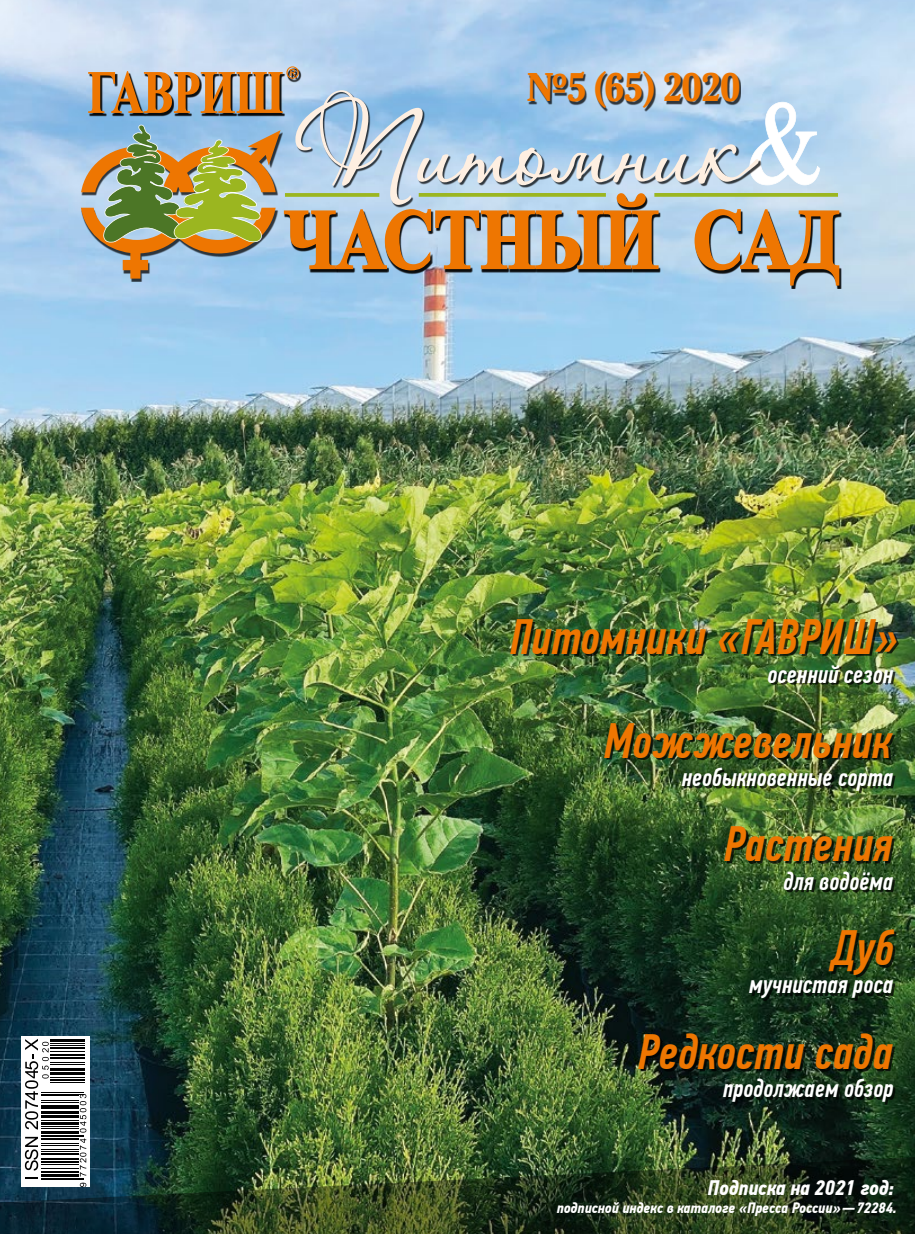
<style>
.page{position:relative;width:915px;height:1234px;background:#fff}
.page>*{position:absolute;margin:0;border:0;box-sizing:border-box;transform-origin:0 0}
.t1{font:italic 500 49.5px "PF Din Text Comp Pro";letter-spacing:.01em;color:#ee7601}
.t2{font:900 39.6px "Selina";letter-spacing:-.04em;color:#ee7601}
.t3{font:italic 500 25.5px "PF Din Text Comp Pro";letter-spacing:.01em;color:#fff}
.t4{font:italic 700 21px "PF Din Text Cond Pro";letter-spacing:-.005em;color:#fff}
.t5{font:italic 700 15px "PF Din Text Cond Pro";letter-spacing:-.005em;color:#fff}
</style>
<div class="page">
<img style="left:0;top:0;width:914px;height:1155px">
<svg style="left:21px;top:1036px;width:69px;height:119px"></svg>
<hr style="left:42px;top:1153px;width:37px;height:1px;background:#000">
<hr style="left:42px;top:1151px;width:37px;height:1px;background:#000">
<hr style="left:42px;top:1148px;width:37px;height:1px;background:#000">
<hr style="left:42px;top:1144px;width:37px;height:1px;background:#000">
<hr style="left:42px;top:1142px;width:37px;height:1px;background:#000">
<hr style="left:42px;top:1138px;width:37px;height:1px;background:#000">
<hr style="left:42px;top:1136px;width:42px;height:1px;background:#000">
<hr style="left:42px;top:1134px;width:42px;height:1px;background:#000">
<hr style="left:42px;top:1130px;width:37px;height:3px;background:#000">
<hr style="left:42px;top:1127px;width:37px;height:1px;background:#000">
<hr style="left:42px;top:1125px;width:37px;height:1px;background:#000">
<hr style="left:42px;top:1122px;width:37px;height:2px;background:#000">
<hr style="left:42px;top:1119px;width:37px;height:1px;background:#000">
<hr style="left:42px;top:1114px;width:37px;height:3px;background:#000">
<hr style="left:42px;top:1110px;width:37px;height:3px;background:#000">
<hr style="left:42px;top:1108px;width:37px;height:1px;background:#000">
<hr style="left:42px;top:1104px;width:37px;height:3px;background:#000">
<hr style="left:42px;top:1101px;width:37px;height:1px;background:#000">
<hr style="left:42px;top:1099px;width:37px;height:1px;background:#000">
<hr style="left:42px;top:1095px;width:37px;height:1px;background:#000">
<hr style="left:42px;top:1093px;width:42px;height:1px;background:#000">
<hr style="left:42px;top:1091px;width:42px;height:1px;background:#000">
<hr style="left:50px;top:1081px;width:34px;height:1px;background:#000">
<hr style="left:50px;top:1078px;width:34px;height:2px;background:#000">
<hr style="left:50px;top:1076px;width:34px;height:1px;background:#000">
<hr style="left:50px;top:1072px;width:34px;height:2px;background:#000">
<hr style="left:50px;top:1070px;width:34px;height:1px;background:#000">
<hr style="left:50px;top:1067px;width:34px;height:2px;background:#000">
<hr style="left:50px;top:1063px;width:34px;height:1px;background:#000">
<hr style="left:50px;top:1061px;width:34px;height:1px;background:#000">
<hr style="left:50px;top:1057px;width:34px;height:1px;background:#000">
<hr style="left:50px;top:1055px;width:34px;height:1px;background:#000">
<hr style="left:50px;top:1053px;width:34px;height:1px;background:#000">
<hr style="left:50px;top:1050px;width:34px;height:1px;background:#000">
<hr style="left:50px;top:1046px;width:34px;height:2px;background:#000">
<hr style="left:50px;top:1045px;width:34px;height:1px;background:#000">
<hr style="left:50px;top:1043px;width:34px;height:1px;background:#000">
<hr style="left:50px;top:1038px;width:34px;height:3px;background:#000">
<svg style="left:25px;top:1136px;width:13px;height:19px"></svg>
<svg style="left:80px;top:1138px;width:6px;height:17px"></svg>
<svg style="left:80px;top:1093px;width:6px;height:39px"></svg>
<svg style="left:25px;top:1038px;width:24px;height:91px"></svg>
<div style="left:512px;top:621px;width:386px;height:482px;background:#000;opacity:.75"></div>
<div style="left:790px;top:212px;width:51px;height:77px;background:#000;opacity:.75"></div>
<svg style="left:81px;top:66px;width:758px;height:272px;background:#acb9ba"></svg>
<div style="left:528px;top:73px;width:213px;height:39px;background:#000;opacity:.75"></div>
<img style="left:0;top:1155px;width:914px;height:78px">
<h2 class="t2" style="left:526px;top:58px;width:216px">№5 (65) 2020</h2>
<h1 class="t1" style="left:509px;top:608px;width:390px">Питомники «ГАВРИШ»</h1>
<p class="t3" style="left:767px;top:658px;width:127px">осенний сезон</p>
<h1 class="t1" style="left:603px;top:711px;width:289px">Можжевельник</h1>
<p class="t3" style="left:681px;top:762px;width:213px">необыкновенные сорта</p>
<h1 class="t1" style="left:723px;top:815px;width:169px">Растения</h1>
<p class="t3" style="left:783px;top:865px;width:111px">для водоёма</p>
<h1 class="t1" style="left:831px;top:918px;width:63px">Дуб</h1>
<p class="t3" style="left:749px;top:969px;width:145px">мучнистая роса</p>
<h1 class="t1" style="left:637px;top:1022px;width:256px">Редкости сада</h1>
<p class="t3" style="left:723px;top:1072px;width:171px">продолжаем обзор</p>
<p class="t4" style="left:707px;top:1174px;width:188px">Подписка на 2021 год:</p>
<p class="t5" style="left:556px;top:1197px;width:341px">подписной индекс в каталоге «Пресса России»—72284.</p>
</div>
